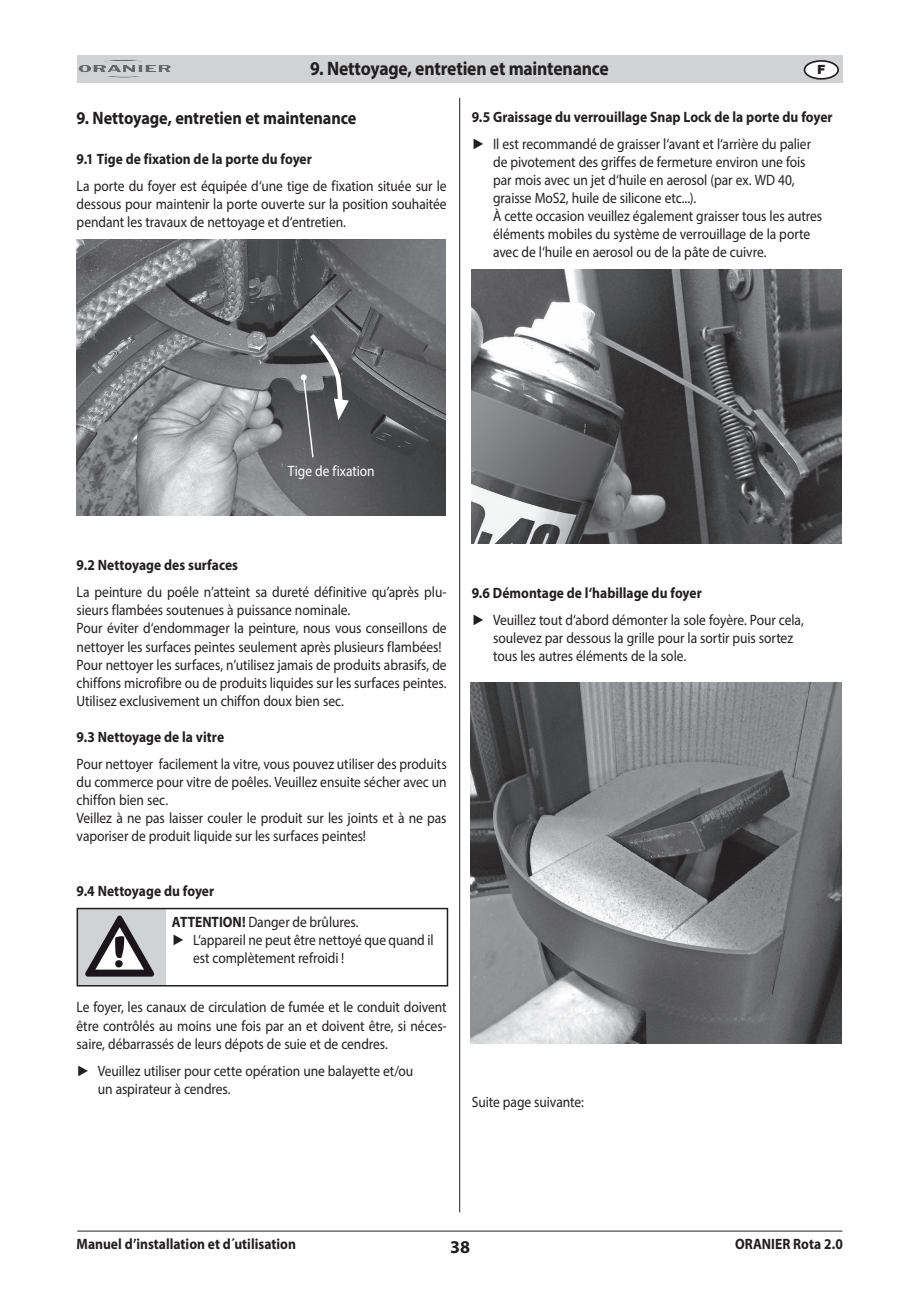
<style>
.page{position:relative;width:919px;height:1289px;background:#fff}
.page>*{position:absolute;margin:0;border:0;box-sizing:border-box;transform-origin:0 0}
.t1{font:700 19.5px "Myriad Pro";letter-spacing:-.01em;color:#231f20;scale:.9 1}
.t2{font:700 18px "Myriad Pro";letter-spacing:-.005em;color:#231f20;scale:.9 1}
.t3{font:700 18px "Myriad Pro";letter-spacing:-.005em;color:#231f20}
.t4{font:15px/18px "Myriad Pro";letter-spacing:-.005em;color:#231f20;scale:.9 1}
.t5{font:700 15px/31.5px "Myriad Pro";color:#231f20;scale:.9 1}
.t6{font:15px "Myriad Pro";letter-spacing:-.005em;color:#fff;scale:.9 1}
.t7{font:900 12.6px "Arial";color:#231f20}
.s1{font-weight:700}
.s2{font-family:"Arial"}
.s3{font-weight:400}
</style>
<div class="page">
<div style="left:77px;top:56px;width:765px;height:27px;background:#d1d2d4"></div>
<img style="left:79px;top:60px;width:64px;height:7px">
<hr style="left:77px;top:1230px;width:765px;height:1px;background:#231f20">
<div style="left:804px;top:61px;width:34px;height:18px;background:#fff;border-radius:50%"></div>
<div style="left:803px;top:60px;width:35px;height:20px;border:2px solid #231f20;border-radius:50%"></div>
<hr style="left:459px;top:98px;width:1px;height:1114px;background:#231f20">
<img style="left:77px;top:239px;width:368px;height:277px">
<svg style="left:301px;top:331px;width:48px;height:128px;background:#6a6a6c"></svg>
<div style="left:77px;top:908px;width:89px;height:77px;background:#d1d2d4"></div>
<div style="left:77px;top:907px;width:371px;height:79px;border:2px solid #231f20"></div>
<svg style="left:85px;top:915px;width:69px;height:61px"></svg>
<img style="left:472px;top:269px;width:369px;height:274px">
<img style="left:470px;top:682px;width:371px;height:361px">
<h1 class="t1" style="left:310px;top:56px;width:333px">9. Nettoyage, entretien et maintenance</h1>
<p class="t2" style="left:77px;top:106px;width:312px">9. Nettoyage, entretien et maintenance</p>
<p class="t5" style="left:77px;top:143px;width:263px">9.1 Tige de fixation de la porte du foyer</p>
<p class="t4" style="left:77px;top:177px;width:413px;text-align:justify">La porte du foyer est équipée d‘une tige de fixation située sur le dessous pour maintenir la porte ouverte sur la position souhaitée pendant les travaux de nettoyage et d‘entretien.</p>
<p class="t7" style="left:817px;top:60px;width:10px">F</p>
<p class="t4" style="left:472px;top:103px;width:402px;line-height:27.2px"><span class="s1">9.5 Graissage du verrouillage Snap Lock de la porte du foyer </span><span class="s2">►</span> Il est recommandé de graisser l‘avant et l‘arrière du palier</p>
<p class="t4" style="left:493px;top:153px;width:367px">de pivotement des griffes de fermeture environ une fois par mois avec un jet d‘huile en aerosol (par ex. WD 40, graisse MoS2, huile de silicone etc...).<br>À cette occasion veuillez également graisser tous les autres éléments mobiles du système de verrouillage de la porte avec de l‘huile en aerosol ou de la pâte de cuivre.</p>
<p class="t6" style="left:288px;top:462px;width:98px">Tige de fixation</p>
<p class="t5" style="left:77px;top:549px;width:181px">9.2 Nettoyage des surfaces</p>
<p class="t4" style="left:77px;top:583px;width:413px">La peinture du poêle n’atteint sa dureté définitive qu’après plu&shy;sieurs flambées soutenues à puissance nominale.<br>Pour éviter d‘endommager la peinture, nous vous conseillons de nettoyer les surfaces peintes seulement après plusieurs flambées!<br>Pour nettoyer les surfaces, n’utilisez jamais de produits abrasifs, de chiffons microfibre ou de produits liquides sur les surfaces peintes.<br>Utilisez exclusivement un chiffon doux bien sec.</p>
<p class="t5" style="left:77px;top:720px;width:165px">9.3 Nettoyage de la vitre</p>
<p class="t4" style="left:77px;top:754px;width:413px">Pour nettoyer facilement la vitre, vous pouvez utiliser des produits du commerce pour vitre de poêles. Veuillez ensuite sécher avec un chiffon bien sec.<br>Veillez à ne pas laisser couler le produit sur les joints et à ne pas vaporiser de produit liquide sur les surfaces peintes!</p>
<p class="t5" style="left:172px;top:874px;width:209px;text-indent:-95px">9.4 Nettoyage du foyer<br>ATTENTION! <span class="s3">Danger de brûlures.</span></p>
<p class="t4" style="left:193px;top:931px;width:268px;text-indent:-21px"><span class="s2">►</span> L‘appareil ne peut être nettoyé que quand il est complètement refroidi !</p>
<p class="t4" style="left:77px;top:998px;width:413px;text-align:justify">Le foyer, les canaux de circulation de fumée et le conduit doivent être contrôlés au moins une fois par an et doivent être, si néces&shy;saire, débarrassés de leurs dépots de suie et de cendres.</p>
<p class="t4" style="left:98px;top:1061px;width:352px;text-indent:-21px"><span class="s2">►</span> Veuillez utiliser pour cette opération une balayette et/ou un aspirateur à cendres.</p>
<p class="t4" style="left:472px;top:579px;width:370px;line-height:27.2px"><span class="s1">9.6 Démontage de l‘habillage du foyer<br></span><span class="s2">►</span> Veuillez tout d‘abord démonter la sole foyère. Pour cela,</p>
<p class="t4" style="left:493px;top:628px;width:335px">soulevez par dessous la grille pour la sortir puis sortez tous les autres éléments de la sole.</p>
<p class="t4" style="left:472px;top:1092px;width:126px">Suite page suivante:</p>
<p class="t5" style="left:77px;top:1227px;width:245px">Manuel d’installation et d´utilisation</p>
<p class="t5" style="left:735px;top:1227px;width:121px">ORANIER Rota 2.0</p>
<p class="t3" style="left:450px;top:1235px;width:21px">38</p>
</div>
